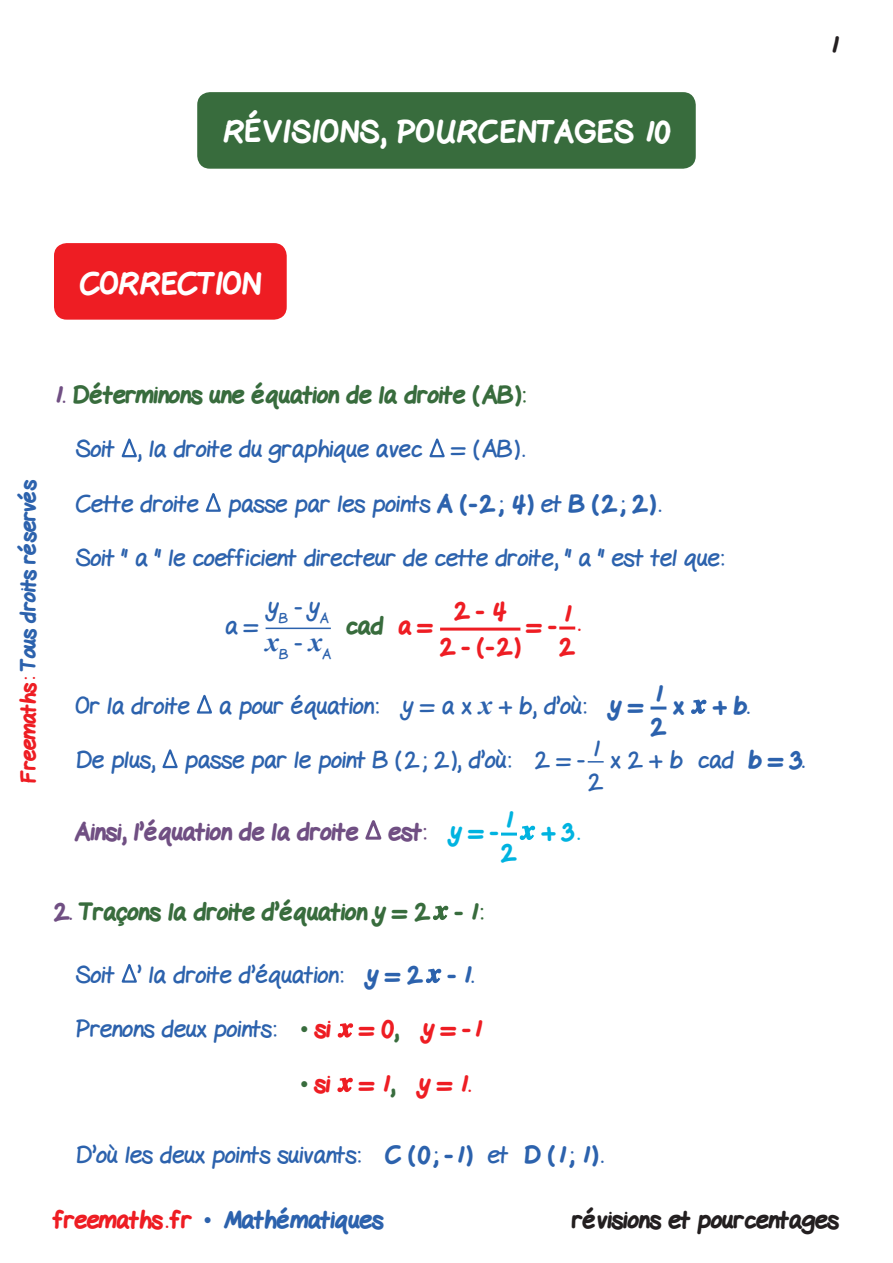
<style>
.page{position:relative;width:893px;height:1263px;background:#fff}
.page>*{position:absolute;margin:0;border:0;box-sizing:border-box;transform-origin:0 0}
.t1{font:800 30px "Gel Pen";letter-spacing:.02em;color:#fff}
.t2{font:800 30px "Gel Pen";color:#fff}
.t3{font:italic 700 27px "Times New Roman";color:#2c62ad}
.Texte{font:24px/33px "Gel Pen";color:#2c62ad}
.Sous_titre{font:800 24px "Gel Pen";color:#386c3d}
.Texte-2{font:800 24px "Gel Pen";color:#704f83}
.Texte-3{font:800 24px/33px "Gel Pen";color:#2c62ad}
.Texte-4{font:800 24px/36px "Gel Pen";color:#ee1d23;text-align:center}
.t4{font:800 24px "Gel Pen";color:#231f20}
.Texte-5{font:800 24px "Gel Pen";color:#386c3d}
.Texte-6{font:800 24px/33px "Gel Pen";color:#00b3e0}
.t5{font:800 21px "Gel Pen";letter-spacing:-.01em;color:#2c62ad}
.s1{color:#ee1d23}
.s2{color:#704f83}
.s3{font-weight:800}
.s4{font-family:"Gel Pen";font-weight:400;font-style:normal;font-size:24px}
.s5{font-family:"Times New Roman";font-weight:700;font-style:italic;font-size:27px}
.s6{color:#00b3e0}
.s7{font-family:"Times New Roman";color:#386c3d}
.s8{font-weight:800;color:#ee1d23}
.s9{font-weight:800;color:#386c3d}
.s10{font-family:"Times New Roman";font-weight:400;color:#386c3d}
.s11{color:#386c3d}
.s12{font-family:"Times New Roman";font-weight:400}
</style>
<div class="page">
<div style="left:54px;top:243px;width:233px;height:77px;background:#ee1d23;border-radius:13px"></div>
<svg style="left:121px;top:438px;width:16px;height:20px"></svg>
<svg style="left:429px;top:438px;width:16px;height:20px"></svg>
<svg style="left:205px;top:493px;width:16px;height:19px"></svg>
<hr style="left:266px;top:628px;width:65px;height:1px;background:#2c62ad">
<hr style="left:440px;top:628px;width:80px;height:3px;background:#ee1d23">
<hr style="left:559px;top:626px;width:16px;height:3px;background:#ee1d23">
<svg style="left:196px;top:694px;width:16px;height:20px"></svg>
<hr style="left:650px;top:706px;width:16px;height:3px;background:#2c62ad">
<svg style="left:691px;top:699px;width:16px;height:15px"></svg>
<svg style="left:162px;top:749px;width:16px;height:20px"></svg>
<svg style="left:588px;top:761px;width:16px;height:1px"></svg>
<svg style="left:365px;top:820px;width:17px;height:20px"></svg>
<hr style="left:501px;top:832px;width:16px;height:3px;background:#00b3e0">
<svg style="left:519px;top:825px;width:17px;height:15px"></svg>
<svg style="left:433px;top:905px;width:16px;height:16px"></svg>
<svg style="left:121px;top:964px;width:16px;height:19px"></svg>
<svg style="left:425px;top:968px;width:17px;height:16px"></svg>
<svg style="left:337px;top:1023px;width:17px;height:15px"></svg>
<svg style="left:337px;top:1077px;width:16px;height:16px"></svg>
<div style="left:197px;top:92px;width:499px;height:77px;background:#386c3d;border-radius:13px"></div>
<p class="t1" style="left:223px;top:109px;width:449px">RÉVISIONS, POURCENTAGES 10</p>
<p class="t4" style="left:830px;top:26px;width:10px">1</p>
<p class="t2" style="left:80px;top:260px;width:183px">CORRECTION</p>
<p class="t5" style="left:12px;top:783px;width:305px;rotate:-90deg"><span class="s1">Freemaths:</span> Tous droits réservés</p>
<p class="Sous_titre" style="left:54px;top:376px;width:473px"><span class="s2">1.</span> Déterminons une équation de la droite (AB):</p>
<p class="Texte" style="left:75px;top:430px;width:451px">Soit , la droite du graphique avec = (AB) .</p>
<p class="Texte" style="left:75px;top:485px;width:587px">Cette droite passe par les points <span class="s3">A (-2; 4)</span> et <span class="s3">B (2; 2) .</span></p>
<p class="Texte" style="left:75px;top:539px;width:650px">Soit " a " le coefficient directeur de cette droite, " a " est tel que:</p>
<p class="Texte" style="left:268px;top:588px;width:62px">y<sub>B</sub> - y<sub>A</sub></p>
<p class="t3" style="left:266px;top:623px;width:67px">x<sub>B</sub> <span class="s4">-</span> x<sub>A</sub></p>
<p class="Texte" style="left:225px;top:606px;width:35px">a =</p>
<p class="Texte-4" style="left:440px;top:591px;width:82px">2 - 4<br>2 - (-2)</p>
<p class="Texte-4" style="left:560px;top:596px;width:17px;line-height:33px;text-align:left">1<br>2</p>
<p class="Texte-5" style="left:346px;top:607px;width:89px">cad <span class="s1">a =</span></p>
<p class="Texte-4" style="left:528px;top:606px;width:30px">= -</p>
<p class="Texte-4" style="left:578px;top:603px;width:4px">.</p>
<p class="Texte" style="left:75px;top:686px;width:569px">Or la droite a pour équation: y = a x <span class="s5">x</span> + b, d’où: <span class="s3">y =</span></p>
<p class="Texte-3" style="left:651px;top:676px;width:17px">1<br>2</p>
<p class="Texte-3" style="left:673px;top:687px;width:78px">x + b.</p>
<p class="Texte" style="left:75px;top:741px;width:511px">De plus, passe par le point B (2; 2), d’où: 2 = -</p>
<p class="Texte" style="left:588px;top:729px;width:16px">1<br>2</p>
<p class="Texte" style="left:611px;top:741px;width:195px">x 2 + b cad <span class="s3">b = 3</span>.</p>
<p class="Texte-2" style="left:75px;top:813px;width:284px">Ainsi, l’équation de la droite</p>
<p class="Texte-2" style="left:389px;top:813px;width:111px">est: <span class="s6">y = -</span></p>
<p class="Texte-6" style="left:501px;top:802px;width:17px">1<br>2</p>
<p class="Texte-6" style="left:542px;top:813px;width:39px">+ 3.</p>
<p class="Sous_titre" style="left:54px;top:893px;width:431px"><span class="s2">2.</span> Traçons la droite d’équation y = 2 - 1:</p>
<p class="Texte" style="left:75px;top:955px;width:400px">Soit ’ la droite d’équation: <span class="s3">y = 2 - 1</span>.</p>
<p class="Texte" style="left:75px;top:1010px;width:408px">Prenons deux points: <span class="s7">•</span> <span class="s8">si = 0</span><span class="s9">,</span> <span class="s8">y = -1</span></p>
<p class="Texte-4" style="left:300px;top:1064px;width:172px"><span class="s10">•</span> si = 1<span class="s11">,</span> y = 1.</p>
<p class="Texte" style="left:75px;top:1136px;width:530px">D’où les deux points suivants: <span class="s3">C (0; -1)</span> et <span class="s3">D (1; 1) .</span></p>
<p class="Texte-3" style="left:54px;top:1201px;width:331px"><span class="s1">freemaths . fr</span> <span class="s12">•</span> Mathématiques</p>
<p class="t4" style="left:572px;top:1201px;width:269px">révisions et pourcentages</p>
</div>
